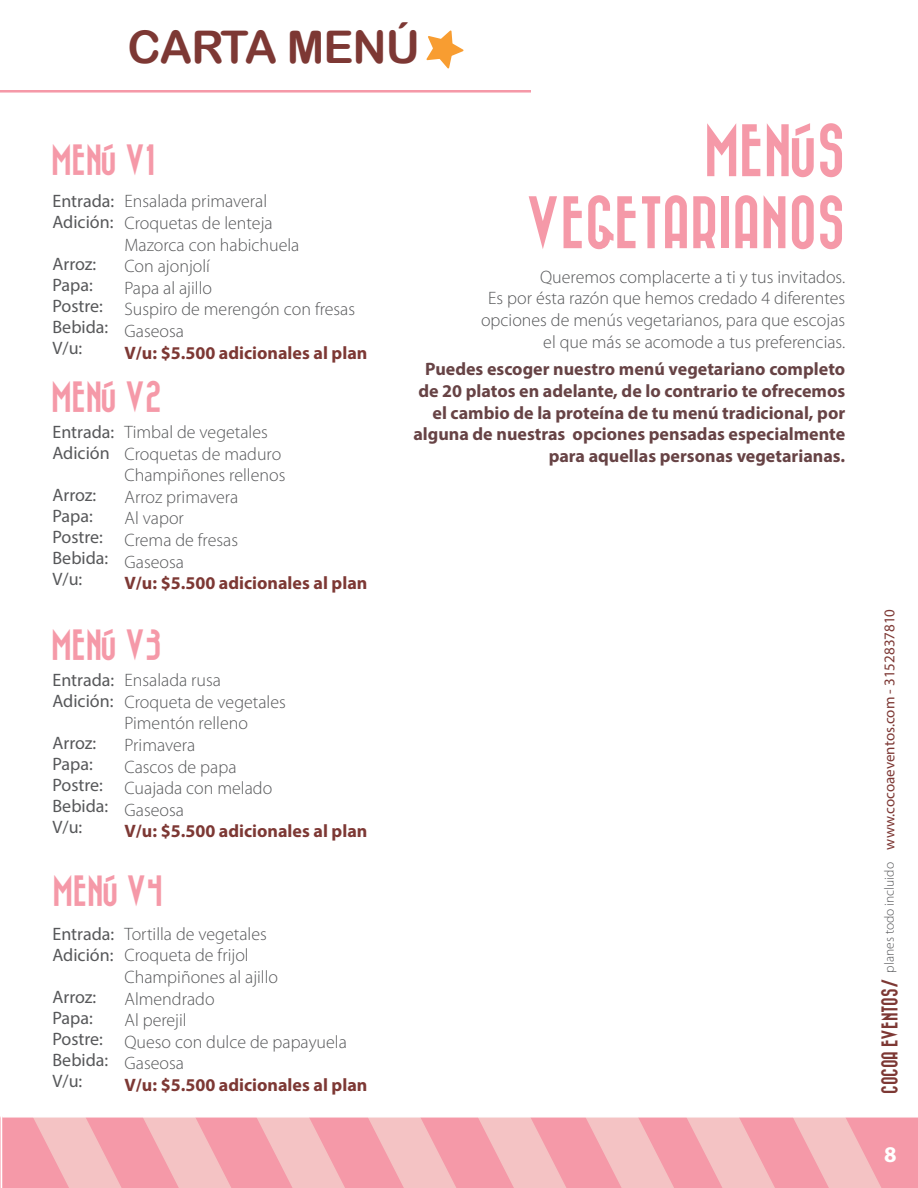
<style>
.page{position:relative;width:918px;height:1188px;background:#fff}
.page>*{position:absolute;margin:0;border:0;box-sizing:border-box;transform-origin:0 0}
.texto{font:54px "Bazar";color:#f599a8}
.t1{font:45px "Arial Rounded MT Bold";letter-spacing:-.02em;color:#7d3834}
.texto_regular{font:31.5px "Bazar";color:#f599a8}
.t2{font:700 22.5px "Myriad Pro";color:#fff}
.texto-2{font:300 18px/21.6px "Myriad Pro";color:#57585a;text-align:right}
.texto-3{font:700 18px/21.6px "Myriad Pro";color:#674345;text-align:right}
.texto_regular-2{font:18px "Myriad Pro";color:#57585a}
.texto-4{font:700 18px "Myriad Pro";color:#7d3834}
.t3{font:15px "Myriad Pro";color:#7d3834}
.s1{font-family:"Bazar";font-size:16.5px}
.s2{font-weight:300;font-size:13.5px;color:#57585a}
</style>
<div class="page">
<div style="left:0;top:90px;width:531px;height:3px;background:#7d3834;border:2px solid #f599a8"></div>
<svg style="left:0;top:1116px;width:918px;height:72px;background:#f4aeb6"></svg>
<svg style="left:426px;top:30px;width:38px;height:39px"></svg>
<h2 class="t1" style="left:128px;top:21px;width:294px">CARTA MENÚ</h2>
<p class="texto_regular" style="left:51px;top:144px;width:106px">MENÚ V1</p>
<p class="texto_regular-2" style="left:52px;top:190px;width:63px">Entrada:</p>
<p class="texto_regular-2" style="left:52px;top:211px;width:63px">Adición:</p>
<p class="texto_regular-2" style="left:52px;top:253px;width:45px">Arroz:</p>
<p class="texto_regular-2" style="left:52px;top:274px;width:42px">Papa:</p>
<p class="texto_regular-2" style="left:52px;top:295px;width:52px">Postre:</p>
<p class="texto_regular-2" style="left:52px;top:316px;width:57px">Bebida:</p>
<p class="texto_regular-2" style="left:52px;top:337px;width:31px">V/u:</p>
<p class="texto-2" style="left:124px;top:190px;width:144px">Ensalada primaveral</p>
<p class="texto-2" style="left:124px;top:212px;width:150px">Croquetas de lenteja</p>
<p class="texto-2" style="left:124px;top:234px;width:176px">Mazorca con habichuela</p>
<p class="texto-2" style="left:124px;top:255px;width:87px">Con ajonjolí</p>
<p class="texto-2" style="left:124px;top:277px;width:89px">Papa al ajillo</p>
<p class="texto-2" style="left:124px;top:298px;width:232px">Suspiro de merengón con fresas</p>
<p class="texto-2" style="left:124px;top:320px;width:61px">Gaseosa</p>
<p class="texto-4" style="left:124px;top:341px;width:244px">V/u: $5.500 adicionales al plan</p>
<p class="texto_regular" style="left:51px;top:380px;width:112px">MENÚ V2</p>
<p class="texto_regular-2" style="left:52px;top:421px;width:63px">Entrada:</p>
<p class="texto_regular-2" style="left:52px;top:442px;width:59px">Adición</p>
<p class="texto_regular-2" style="left:52px;top:484px;width:45px">Arroz:</p>
<p class="texto_regular-2" style="left:52px;top:505px;width:42px">Papa:</p>
<p class="texto_regular-2" style="left:52px;top:526px;width:52px">Postre:</p>
<p class="texto_regular-2" style="left:52px;top:547px;width:57px">Bebida:</p>
<p class="texto_regular-2" style="left:52px;top:568px;width:31px">V/u:</p>
<p class="texto-2" style="left:124px;top:421px;width:145px">Timbal de vegetales</p>
<p class="texto-2" style="left:124px;top:443px;width:158px">Croquetas de maduro</p>
<p class="texto-2" style="left:124px;top:464px;width:162px">Champiñones rellenos</p>
<p class="texto-2" style="left:124px;top:486px;width:115px">Arroz primavera</p>
<p class="texto-2" style="left:124px;top:508px;width:61px">Al vapor</p>
<p class="texto-2" style="left:124px;top:529px;width:115px">Crema de fresas</p>
<p class="texto-2" style="left:124px;top:551px;width:61px">Gaseosa</p>
<p class="texto-4" style="left:124px;top:571px;width:244px">V/u: $5.500 adicionales al plan</p>
<p class="texto_regular" style="left:51px;top:629px;width:112px">MENÚ V3</p>
<p class="texto_regular-2" style="left:52px;top:669px;width:63px">Entrada:</p>
<p class="texto_regular-2" style="left:52px;top:690px;width:63px">Adición:</p>
<p class="texto_regular-2" style="left:52px;top:732px;width:45px">Arroz:</p>
<p class="texto_regular-2" style="left:52px;top:753px;width:42px">Papa:</p>
<p class="texto_regular-2" style="left:52px;top:774px;width:52px">Postre:</p>
<p class="texto_regular-2" style="left:52px;top:795px;width:57px">Bebida:</p>
<p class="texto_regular-2" style="left:52px;top:816px;width:31px">V/u:</p>
<p class="texto-2" style="left:124px;top:669px;width:98px">Ensalada rusa</p>
<p class="texto-2" style="left:124px;top:691px;width:163px">Croqueta de vegetales</p>
<p class="texto-2" style="left:124px;top:712px;width:125px">Pimentón relleno</p>
<p class="texto-2" style="left:124px;top:734px;width:72px">Primavera</p>
<p class="texto-2" style="left:124px;top:756px;width:114px">Cascos de papa</p>
<p class="texto-2" style="left:124px;top:777px;width:149px">Cuajada con melado</p>
<p class="texto-2" style="left:124px;top:799px;width:61px">Gaseosa</p>
<p class="texto-4" style="left:124px;top:820px;width:244px">V/u: $5.500 adicionales al plan</p>
<p class="texto_regular" style="left:52px;top:874px;width:112px">MENÚ V4</p>
<p class="texto_regular-2" style="left:52px;top:923px;width:63px">Entrada:</p>
<p class="texto_regular-2" style="left:52px;top:944px;width:63px">Adición:</p>
<p class="texto_regular-2" style="left:52px;top:986px;width:45px">Arroz:</p>
<p class="texto_regular-2" style="left:52px;top:1007px;width:42px">Papa:</p>
<p class="texto_regular-2" style="left:52px;top:1028px;width:52px">Postre:</p>
<p class="texto_regular-2" style="left:52px;top:1049px;width:57px">Bebida:</p>
<p class="texto_regular-2" style="left:52px;top:1070px;width:31px">V/u:</p>
<p class="texto-2" style="left:124px;top:923px;width:144px">Tortilla de vegetales</p>
<p class="texto-2" style="left:124px;top:944px;width:126px">Croqueta de frijol</p>
<p class="texto-2" style="left:124px;top:966px;width:155px">Champiñones al ajillo</p>
<p class="texto-2" style="left:124px;top:988px;width:92px">Almendrado</p>
<p class="texto-2" style="left:124px;top:1009px;width:64px">Al perejil</p>
<p class="texto-2" style="left:124px;top:1031px;width:224px">Queso con dulce de papayuela</p>
<p class="texto-2" style="left:124px;top:1052px;width:61px">Gaseosa</p>
<p class="texto-4" style="left:124px;top:1073px;width:244px">V/u: $5.500 adicionales al plan</p>
<p class="texto" style="left:704px;top:123px;width:143px">MENÚS</p>
<p class="texto" style="left:525px;top:195px;width:321px">VEGETARIANOS</p>
<p class="texto-2" style="left:540px;top:266px;width:307px">Queremos complacerte a ti y tus invitados.</p>
<p class="texto-2" style="left:481px;top:287px;width:366px">Es por ésta razón que hemos credado 4 diferentes opciones de menús vegetarianos, para que escojas el que más se acomode a tus preferencias.</p>
<p class="texto-3" style="left:413px;top:358px;width:433px">Puedes escoger nuestro menú vegetariano completo de 20 platos en adelante, de lo contrario te ofrecemos el cambio de la proteína de tu menú tradicional, por alguna de nuestras opciones pensadas especialmente para aquellas personas vegetarianas.</p>
<p class="t3" style="left:880px;top:1094px;width:486px;rotate:-90deg"><span class="s1">COCOA EVENTOS/</span> <span class="s2">planes todo incluido</span> www.cocoaeventos.com - 3152837810</p>
<p class="t2" style="left:884px;top:1139px;width:14px">8</p>
</div>
